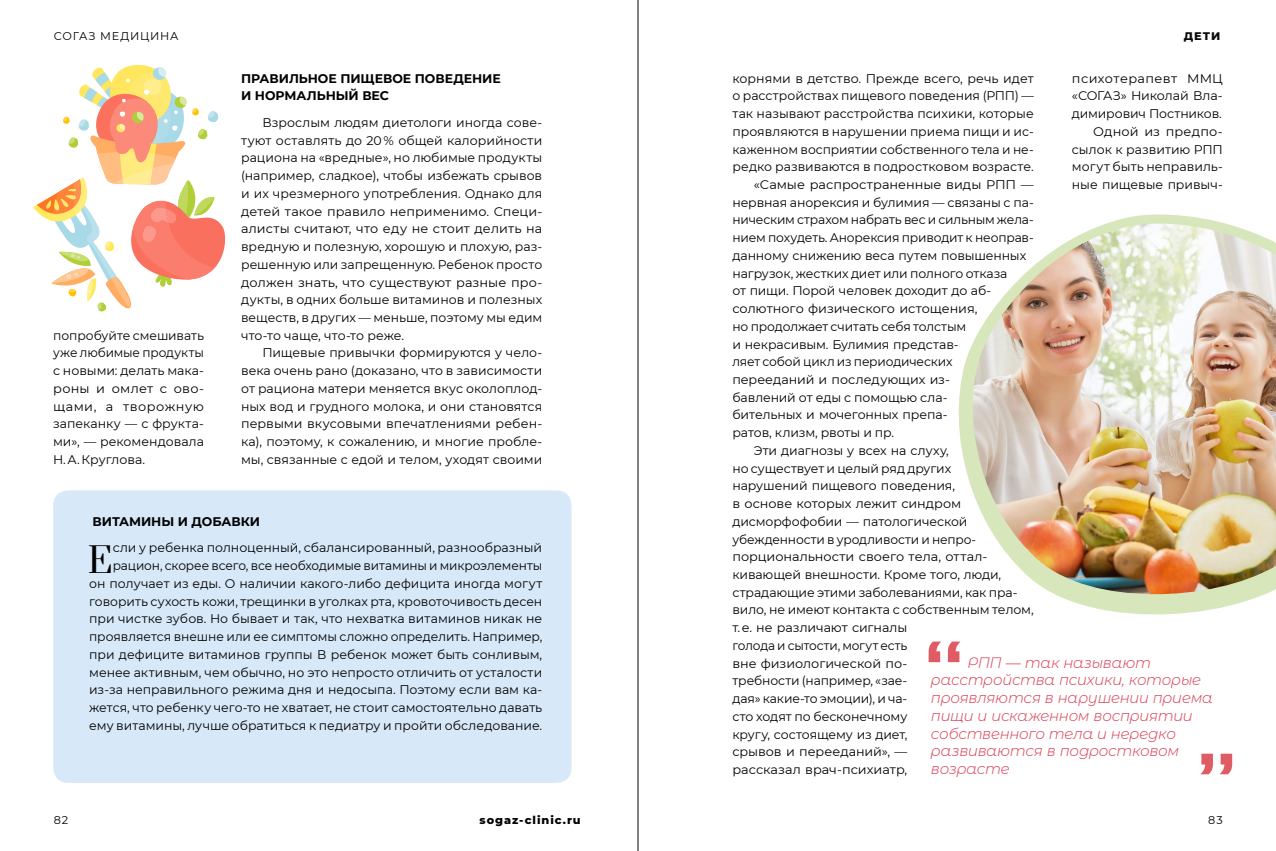
<style>
.page{position:relative;width:1276px;height:851px;background:#fff}
.page>*{position:absolute;margin:0;border:0;box-sizing:border-box;transform-origin:0 0}
.t1{font:34.62px "Prata";color:#000}
.t2{font:italic 300 15px/17.8px "Montserrat Alternates";letter-spacing:-.02em;color:#d9394f}
.t3{font:12.5px/17.8px "Montserrat";letter-spacing:-.005em;color:#000;text-align:justify}
.t4{font:700 12.5px/17.8px "Montserrat";letter-spacing:-.005em;color:#000}
.t5{font:11.25px "Montserrat";letter-spacing:.065em;color:#000}
.t6{font:800 11.25px "Montserrat";letter-spacing:.085em;color:#000}
.t7{font:800 11.25px "Montserrat";color:#0a0909}
</style>
<div class="page">
<div style="left:53px;top:490px;width:518px;height:292px;background:#d7e8f8;border-radius:15px"></div>
<svg style="left:928px;top:641px;width:32px;height:21px"></svg>
<svg style="left:1201px;top:753px;width:31px;height:21px"></svg>
<svg style="left:958px;top:214px;width:305px;height:401px"></svg>
<img style="left:971px;top:223px;width:305px;height:372px">
<svg style="left:33px;top:64px;width:193px;height:248px"></svg>
<hr style="left:638px;top:0;width:1px;height:850px;background:#000">
<p class="t5" style="left:54px;top:28px;width:126px">согаз Медицина</p>
<p class="t7" style="left:1183px;top:28px;width:38px">дети</p>
<p class="t3" style="left:53px;top:326px;width:152px">попробуйте смешивать уже любимые продукты с новыми: делать мака&shy;роны и омлет с ово&shy;щами, а творожную запеканку — с фрукта&shy;ми», — рекомендовала Н. А. Круглова.</p>
<p class="t4" style="left:241px;top:69px;width:261px">П равильное пищевое поведение и нормальный вес</p>
<p class="t3" style="left:241px;top:113px;width:303px;text-indent:21px">Взрослым людям диетологи иногда сове&shy;туют оставлять до 20 % общей калорийности рациона на «вредные», но любимые продукты (например, сладкое), чтобы избежать срывов и их чрезмерного употребления. Однако для детей такое правило неприменимо. Специ&shy;алисты считают, что еду не стоит делить на вредную и полезную, хорошую и плохую, раз&shy;решенную или запрещенную. Ребенок просто должен знать, что существуют разные про&shy;дукты, в одних больше витаминов и полезных веществ, в других — меньше, поэтому мы едим что-то чаще, что-то реже.</p>
<p class="t3" style="left:241px;top:343px;width:303px;text-indent:21px">Пищевые привычки формируются у чело&shy;века очень рано (доказано, что в зависимости от рациона матери меняется вкус околоплод&shy;ных вод и грудного молока, и они становятся первыми вкусовыми впечатлениями ребен&shy;ка), поэтому, к сожалению, и многие пробле&shy;мы, связанные с едой и телом, уходят своими</p>
<p class="t4" style="left:93px;top:512px;width:169px">Витамины и добавки</p>
<h1 class="t1" style="left:88px;top:531px;width:26px">Е</h1>
<p class="t3" style="left:89px;top:538px;width:455px;text-align:right">сли у ребенка полноценный, сбалансированный, разнообразный рацион, скорее всего, все необходимые витамины и микроэлементы<br>он получает из еды. О наличии какого-либо дефицита иногда могут говорить сухость кожи, трещинки в уголках рта, кровоточивость десен при чистке зубов. Но бывает и так, что нехватка витаминов никак не проявляется внешне или ее симптомы сложно определить. Например, при дефиците витаминов группы В ребенок может быть сонливым, менее активным, чем обычно, но это непросто отличить от усталости из-за неправильного режима дня и недосыпа. Поэтому если вам ка&shy;жется, что ребенку чего-то не хватает, не стоит самостоятельно давать ему витамины, лучше обратиться к педиатру и пройти обследование.</p>
<p class="t3" style="left:732px;top:69px;width:303px">корнями в детство. Прежде всего, речь идет</p>
<p class="t3" style="left:732px;top:87px;width:303px">о расстройствах пищевого поведения (РПП) —</p>
<p class="t3" style="left:732px;top:104px;width:303px">так называют расстройства психики, которые</p>
<p class="t3" style="left:732px;top:122px;width:303px">проявляются в нарушении приема пищи и ис-</p>
<p class="t3" style="left:732px;top:140px;width:303px">каженном восприятии собственного тела и не-</p>
<p class="t3" style="left:732px;top:157px;width:303px">редко развиваются в подростковом возрасте.</p>
<p class="t3" style="left:753px;top:175px;width:281px">«Самые распространенные виды РПП —</p>
<p class="t3" style="left:732px;top:193px;width:303px">нервная анорексия и булимия — связаны с па-</p>
<p class="t3" style="left:732px;top:211px;width:303px">ническим страхом набрать вес и сильным жела-</p>
<p class="t3" style="left:732px;top:228px;width:303px">нием похудеть. Анорексия приводит к неоправ-</p>
<p class="t3" style="left:732px;top:246px;width:295px">данному снижению веса путем повышенных</p>
<p class="t3" style="left:732px;top:264px;width:277px">нагрузок, жестких диет или полного отказа</p>
<p class="t3" style="left:732px;top:281px;width:260px">от пищи. Порой человек доходит до аб-</p>
<p class="t3" style="left:732px;top:299px;width:247px">солютного физического истощения,</p>
<p class="t3" style="left:732px;top:317px;width:235px">но продолжает считать себя толстым</p>
<p class="t3" style="left:732px;top:335px;width:228px">и некрасивым. Булимия представ-</p>
<p class="t3" style="left:732px;top:352px;width:222px">ляет собой цикл из периодических</p>
<p class="t3" style="left:732px;top:370px;width:219px">перееданий и последующих из-</p>
<p class="t3" style="left:732px;top:388px;width:216px">бавлений от еды с помощью сла-</p>
<p class="t3" style="left:732px;top:405px;width:217px">бительных и мочегонных препа-</p>
<p class="t3" style="left:732px;top:423px;width:163px">ратов, клизм, рвоты и пр.</p>
<p class="t3" style="left:753px;top:441px;width:196px">Эти диагнозы у всех на слуху,</p>
<p class="t3" style="left:732px;top:459px;width:220px">но существует и целый ряд других</p>
<p class="t3" style="left:732px;top:476px;width:224px">нарушений пищевого поведения,</p>
<p class="t3" style="left:732px;top:494px;width:230px">в основе которых лежит синдром</p>
<p class="t3" style="left:732px;top:512px;width:236px">дисморфофобии — патологической</p>
<p class="t3" style="left:732px;top:529px;width:245px">убежденности в уродливости и непро-</p>
<p class="t3" style="left:732px;top:547px;width:257px">порциональности своего тела, оттал-</p>
<p class="t3" style="left:732px;top:565px;width:270px">кивающей внешности. Кроме того, люди,</p>
<p class="t3" style="left:732px;top:583px;width:287px">страдающие этими заболеваниями, как пра-</p>
<p class="t3" style="left:732px;top:600px;width:303px">вило, не имеют контакта с собственным телом,</p>
<p class="t3" style="left:732px;top:618px;width:176px">т. е. не различают сигналы</p>
<p class="t3" style="left:732px;top:636px;width:176px">голода и сытости, могут есть</p>
<p class="t3" style="left:732px;top:653px;width:176px">вне физиологической по-</p>
<p class="t3" style="left:732px;top:671px;width:176px">требности (например, «зае-</p>
<p class="t3" style="left:732px;top:689px;width:176px">дая» какие-то эмоции), и ча-</p>
<p class="t3" style="left:732px;top:707px;width:176px">сто ходят по бесконечному</p>
<p class="t3" style="left:732px;top:724px;width:176px">кругу, состоящему из диет,</p>
<p class="t3" style="left:732px;top:742px;width:176px">срывов и перееданий», —</p>
<p class="t3" style="left:732px;top:760px;width:176px">рассказал врач-психиатр,</p>
<p class="t3" style="left:1072px;top:69px;width:152px;text-align:right">психотерапевт ММЦ «СОГАЗ» Николай Вла&shy;димирович Постников.<br>Одной из предпо&shy;сылок к развитию РПП могут быть неправиль&shy;ные пищевые привыч-</p>
<p class="t2" style="left:931px;top:653px;width:283px;text-indent:37px">РПП — так называют расстройства психики, которые проявляются в нарушении приема пищи и искаженном восприятии собственного тела и нередко развиваются в подростковом возрасте</p>
<p class="t5" style="left:54px;top:812px;width:16px">82</p>
<p class="t6" style="left:479px;top:811px;width:103px">sogaz-clinic.ru</p>
<p class="t5" style="left:1208px;top:812px;width:16px">83</p>
</div>
